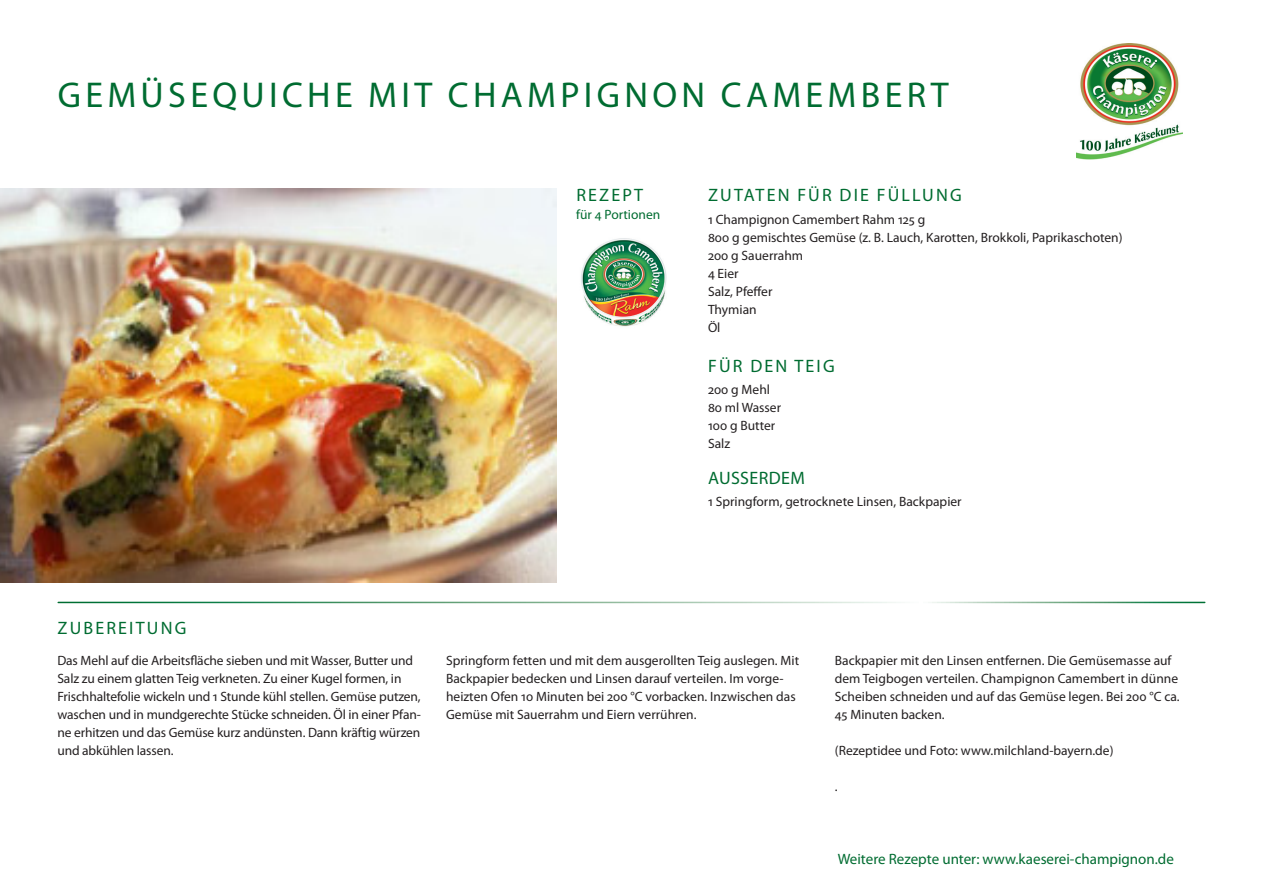
<style>
.page{position:relative;width:1263px;height:893px;background:#fff}
.page>*{position:absolute;margin:0;border:0;box-sizing:border-box;transform-origin:0 0}
._01_headversal{font:36px "Myriad Pro";letter-spacing:.12em;color:#006c31}
._04_head_klein{font:18px "Myriad Pro";letter-spacing:.12em;color:#006c31}
._04_head_klein-2{font:18px "Myriad Pro";letter-spacing:.02em;color:#006c31}
._03_Text_kursiv{font:15px "Myriad Pro";color:#006c31}
._02_Grundtext{font:13.5px/18px "Myriad Pro";color:#231f20}
._04_head_klein-3{font:13.5px/18px "Myriad Pro";color:#231f20}
._02_Grundtext-2{font:13.5px "Myriad Pro";color:#006c31}
</style>
<div class="page">
<img style="left:0;top:189px;width:556px;height:393px">
<img style="left:1076px;top:44px;width:107px;height:116px">
<img style="left:581px;top:238px;width:86px;height:89px">
<p class="_01_headversal" style="left:58px;top:73px;width:892px">GEMÜSEQUICHE MIT CHAMPIGNON CAMEMBERT</p>
<p class="_04_head_klein" style="left:58px;top:617px;width:130px">ZUBEREITUNG</p>
<p class="_04_head_klein" style="left:576px;top:184px;width:68px">REZEPT</p>
<p class="_02_Grundtext-2" style="left:576px;top:207px;width:86px">für 4 Portionen</p>
<p class="_04_head_klein" style="left:708px;top:184px;width:255px">ZUTATEN FÜR DIE FÜLLUNG</p>
<p class="_04_head_klein-3" style="left:708px;top:210px;width:416px">1 Champignon Camembert Rahm 125 g<br>800 g gemischtes Gemüse (z. B. Lauch, Karotten, Brokkoli, Paprikaschoten)<br>200 g Sauerrahm<br>4 Eier</p>
<p class="_02_Grundtext" style="left:708px;top:282px;width:66px">Salz, Pfeffer<br>Thymian</p>
<p class="_02_Grundtext" style="left:708px;top:318px;width:14px">Öl</p>
<p class="_04_head_klein" style="left:708px;top:355px;width:128px">FÜR DEN TEIG</p>
<p class="_04_head_klein-3" style="left:708px;top:380px;width:75px">200 g Mehl<br>80 ml Wasser<br>100 g Butter<br>Salz</p>
<p class="_04_head_klein-2" style="left:708px;top:467px;width:98px">AUSSERDEM</p>
<p class="_04_head_klein-3" style="left:708px;top:493px;width:255px">1 Springform, getrocknete Linsen, Backpapier</p>
<p class="_02_Grundtext" style="left:57px;top:651px;width:365px">Das Mehl auf die Arbeitsfläche sieben und mit Wasser, Butter und Salz zu einem glatten Teig verkneten. Zu einer Kugel formen, in Frischhaltefolie wickeln und 1 Stunde kühl stellen. Gemüse putzen, waschen und in mundgerechte Stücke schneiden. Öl in einer Pfan&shy;ne erhitzen und das Gemüse kurz andünsten. Dann kräftig würzen und abkühlen lassen.</p>
<p class="_02_Grundtext" style="left:446px;top:651px;width:355px">Springform fetten und mit dem ausgerollten Teig auslegen. Mit Backpapier bedecken und Linsen darauf verteilen. Im vorge&shy;heizten Ofen 10 Minuten bei 200 °C vorbacken. Inzwischen das Gemüse mit Sauerrahm und Eiern verrühren.</p>
<p class="_02_Grundtext" style="left:835px;top:651px;width:346px">Backpapier mit den Linsen entfernen. Die Gemüsemasse auf dem Teigbogen verteilen. Champignon Camembert in dünne Scheiben schneiden und auf das Gemüse legen. Bei 200 °C ca.<br>45 Minuten backen.</p>
<p class="_02_Grundtext" style="left:835px;top:741px;width:280px">(Rezeptidee und Foto: www.milchland-bayern.de)</p>
<p class="_02_Grundtext" style="left:835px;top:777px;width:4px">.</p>
<p class="_03_Text_kursiv" style="left:838px;top:849px;width:338px">Weitere Rezepte unter: www.kaeserei-champignon.de</p>
</div>
